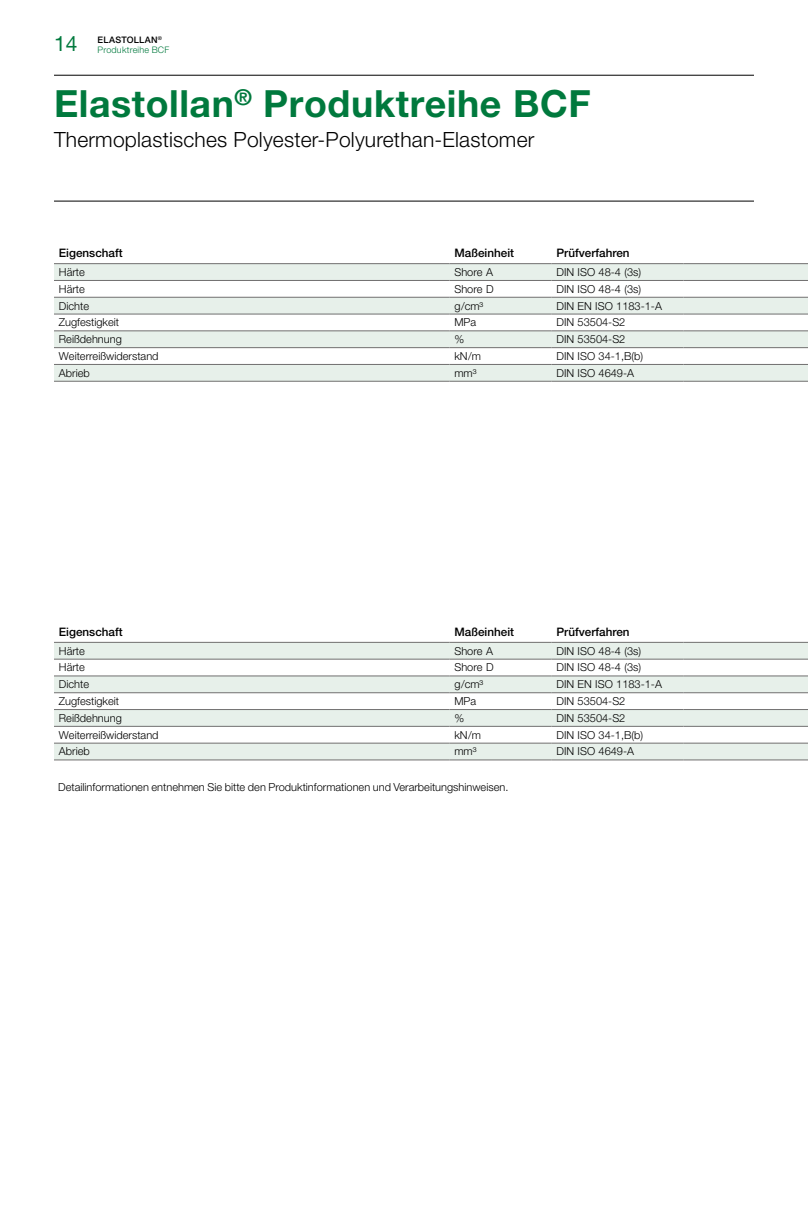
<style>
.page{position:relative;width:808px;height:1212px;background:#fff}
.page>*{position:absolute;margin:0;border:0;box-sizing:border-box;transform-origin:0 0}
.t1{font:700 37.5px "Helvetica Neue LT Pro";letter-spacing:.015em;color:#00793d}
.t2{font:300 21px "Helvetica Neue LT Pro";letter-spacing:.01em;color:#000}
.t3{font:21px "Helvetica Neue LT Pro";color:#00793d}
.t4{font:500 11.7px "Helvetica Neue LT Pro";color:#000}
.t5{font:300 10.95px "Helvetica Neue LT Pro";color:#000}
.t6{font:300 9px/10.5px "Helvetica Neue LT Pro";letter-spacing:.02em;color:#00793d}
.s1{font-weight:500;color:#000}
</style>
<div class="page">
<hr style="left:54px;top:75px;width:700px;height:1px;background:#000">
<hr style="left:54px;top:201px;width:700px;height:1px;background:#000">
<div style="left:54px;top:264px;width:754px;height:117px;background:#e7f0ea"></div>
<svg style="left:54px;top:281px;width:754px;height:83px"></svg>
<hr style="left:54px;top:263px;width:395px;height:1px;background:#706f6f">
<hr style="left:449px;top:263px;width:102px;height:1px;background:#706f6f">
<hr style="left:683px;top:263px;width:125px;height:1px;background:#706f6f">
<hr style="left:54px;top:280px;width:395px;height:1px;background:#706f6f">
<hr style="left:449px;top:280px;width:102px;height:1px;background:#706f6f">
<hr style="left:683px;top:280px;width:125px;height:1px;background:#706f6f">
<hr style="left:54px;top:297px;width:395px;height:1px;background:#706f6f">
<hr style="left:449px;top:297px;width:102px;height:1px;background:#706f6f">
<hr style="left:683px;top:297px;width:125px;height:1px;background:#706f6f">
<hr style="left:54px;top:314px;width:395px;height:1px;background:#706f6f">
<hr style="left:449px;top:314px;width:102px;height:1px;background:#706f6f">
<hr style="left:683px;top:314px;width:125px;height:1px;background:#706f6f">
<hr style="left:54px;top:331px;width:395px;height:1px;background:#706f6f">
<hr style="left:683px;top:331px;width:125px;height:1px;background:#706f6f">
<hr style="left:54px;top:364px;width:395px;height:1px;background:#706f6f">
<hr style="left:449px;top:364px;width:102px;height:1px;background:#706f6f">
<hr style="left:683px;top:364px;width:125px;height:1px;background:#706f6f">
<hr style="left:54px;top:347px;width:395px;height:1px;background:#706f6f">
<hr style="left:449px;top:347px;width:102px;height:1px;background:#706f6f">
<hr style="left:551px;top:347px;width:132px;height:1px;background:#706f6f">
<hr style="left:683px;top:347px;width:125px;height:1px;background:#706f6f">
<hr style="left:551px;top:263px;width:132px;height:1px;background:#706f6f">
<hr style="left:551px;top:280px;width:132px;height:1px;background:#706f6f">
<hr style="left:551px;top:297px;width:132px;height:1px;background:#706f6f">
<hr style="left:551px;top:314px;width:132px;height:1px;background:#706f6f">
<hr style="left:449px;top:331px;width:102px;height:1px;background:#706f6f">
<hr style="left:551px;top:331px;width:132px;height:1px;background:#706f6f">
<hr style="left:551px;top:364px;width:132px;height:1px;background:#706f6f">
<hr style="left:54px;top:381px;width:395px;height:1px;background:#706f6f">
<hr style="left:449px;top:381px;width:102px;height:1px;background:#706f6f">
<hr style="left:551px;top:381px;width:132px;height:1px;background:#706f6f">
<hr style="left:683px;top:381px;width:125px;height:1px;background:#706f6f">
<div style="left:54px;top:643px;width:754px;height:117px;background:#e7f0ea"></div>
<svg style="left:54px;top:660px;width:754px;height:83px"></svg>
<hr style="left:54px;top:642px;width:395px;height:1px;background:#706f6f">
<hr style="left:449px;top:642px;width:102px;height:1px;background:#706f6f">
<hr style="left:683px;top:642px;width:125px;height:1px;background:#706f6f">
<hr style="left:54px;top:659px;width:395px;height:1px;background:#706f6f">
<hr style="left:449px;top:659px;width:102px;height:1px;background:#706f6f">
<hr style="left:683px;top:659px;width:125px;height:1px;background:#706f6f">
<hr style="left:54px;top:676px;width:395px;height:1px;background:#706f6f">
<hr style="left:449px;top:676px;width:102px;height:1px;background:#706f6f">
<hr style="left:683px;top:676px;width:125px;height:1px;background:#706f6f">
<hr style="left:54px;top:692px;width:395px;height:1px;background:#706f6f">
<hr style="left:449px;top:692px;width:102px;height:1px;background:#706f6f">
<hr style="left:683px;top:692px;width:125px;height:1px;background:#706f6f">
<hr style="left:54px;top:709px;width:395px;height:1px;background:#706f6f">
<hr style="left:683px;top:709px;width:125px;height:1px;background:#706f6f">
<hr style="left:54px;top:743px;width:395px;height:1px;background:#706f6f">
<hr style="left:449px;top:743px;width:102px;height:1px;background:#706f6f">
<hr style="left:683px;top:743px;width:125px;height:1px;background:#706f6f">
<hr style="left:54px;top:726px;width:395px;height:1px;background:#706f6f">
<hr style="left:449px;top:726px;width:102px;height:1px;background:#706f6f">
<hr style="left:551px;top:726px;width:132px;height:1px;background:#706f6f">
<hr style="left:683px;top:726px;width:125px;height:1px;background:#706f6f">
<hr style="left:551px;top:642px;width:132px;height:1px;background:#706f6f">
<hr style="left:551px;top:659px;width:132px;height:1px;background:#706f6f">
<hr style="left:551px;top:676px;width:132px;height:1px;background:#706f6f">
<hr style="left:551px;top:692px;width:132px;height:1px;background:#706f6f">
<hr style="left:449px;top:709px;width:102px;height:1px;background:#706f6f">
<hr style="left:551px;top:709px;width:132px;height:1px;background:#706f6f">
<hr style="left:551px;top:743px;width:132px;height:1px;background:#706f6f">
<hr style="left:54px;top:760px;width:395px;height:1px;background:#706f6f">
<hr style="left:449px;top:760px;width:102px;height:1px;background:#706f6f">
<hr style="left:551px;top:760px;width:132px;height:1px;background:#706f6f">
<hr style="left:683px;top:760px;width:125px;height:1px;background:#706f6f">
<p class="t6" style="left:98px;top:34px;width:73px"><span class="s1">ELASTOLLAN</span><sup>®<br></sup>Produktreihe BCF</p>
<h2 class="t3" style="left:54px;top:31px;width:25px">14</h2>
<h1 class="t1" style="left:54px;top:80px;width:538px">Elastollan<sup>®</sup> Produktreihe BCF</h1>
<h2 class="t2" style="left:54px;top:127px;width:482px">Thermoplastisches Polyester-Polyurethan-Elastomer</h2>
<p class="t4" style="left:59px;top:246px;width:65px">Eigenschaft</p>
<p class="t4" style="left:454px;top:246px;width:61px">Maßeinheit</p>
<p class="t4" style="left:556px;top:246px;width:75px">Prüfverfahren</p>
<p class="t5" style="left:59px;top:265px;width:27px">Härte</p>
<p class="t5" style="left:454px;top:265px;width:40px">Shore A</p>
<p class="t5" style="left:556px;top:265px;width:86px">DIN ISO 48-4 (3s)</p>
<p class="t5" style="left:59px;top:282px;width:27px">Härte</p>
<p class="t5" style="left:454px;top:282px;width:41px">Shore D</p>
<p class="t5" style="left:556px;top:282px;width:86px">DIN ISO 48-4 (3s)</p>
<p class="t5" style="left:59px;top:299px;width:32px">Dichte</p>
<p class="t5" style="left:454px;top:299px;width:30px">g/cm³</p>
<p class="t5" style="left:556px;top:299px;width:107px">DIN EN ISO 1183-1-A</p>
<p class="t5" style="left:59px;top:316px;width:62px">Zugfestigkeit</p>
<p class="t5" style="left:454px;top:316px;width:23px">MPa</p>
<p class="t5" style="left:556px;top:316px;width:70px">DIN 53504-S2</p>
<p class="t5" style="left:59px;top:333px;width:64px">Reißdehnung</p>
<p class="t5" style="left:454px;top:333px;width:11px">%</p>
<p class="t5" style="left:556px;top:333px;width:70px">DIN 53504-S2</p>
<p class="t5" style="left:59px;top:349px;width:101px">Weiterreißwiderstand</p>
<p class="t5" style="left:454px;top:349px;width:28px">kN/m</p>
<p class="t5" style="left:556px;top:349px;width:88px">DIN ISO 34-1,B(b)</p>
<p class="t5" style="left:59px;top:366px;width:32px">Abrieb</p>
<p class="t5" style="left:454px;top:366px;width:24px">mm³</p>
<p class="t5" style="left:556px;top:366px;width:79px">DIN ISO 4649-A</p>
<p class="t4" style="left:59px;top:625px;width:65px">Eigenschaft</p>
<p class="t4" style="left:454px;top:625px;width:61px">Maßeinheit</p>
<p class="t4" style="left:556px;top:625px;width:75px">Prüfverfahren</p>
<p class="t5" style="left:59px;top:644px;width:27px">Härte</p>
<p class="t5" style="left:454px;top:644px;width:40px">Shore A</p>
<p class="t5" style="left:556px;top:644px;width:86px">DIN ISO 48-4 (3s)</p>
<p class="t5" style="left:59px;top:661px;width:27px">Härte</p>
<p class="t5" style="left:454px;top:661px;width:41px">Shore D</p>
<p class="t5" style="left:556px;top:661px;width:86px">DIN ISO 48-4 (3s)</p>
<p class="t5" style="left:59px;top:678px;width:32px">Dichte</p>
<p class="t5" style="left:454px;top:678px;width:30px">g/cm³</p>
<p class="t5" style="left:556px;top:678px;width:107px">DIN EN ISO 1183-1-A</p>
<p class="t5" style="left:59px;top:694px;width:62px">Zugfestigkeit</p>
<p class="t5" style="left:454px;top:694px;width:23px">MPa</p>
<p class="t5" style="left:556px;top:694px;width:70px">DIN 53504-S2</p>
<p class="t5" style="left:59px;top:711px;width:64px">Reißdehnung</p>
<p class="t5" style="left:454px;top:711px;width:11px">%</p>
<p class="t5" style="left:556px;top:711px;width:70px">DIN 53504-S2</p>
<p class="t5" style="left:59px;top:728px;width:101px">Weiterreißwiderstand</p>
<p class="t5" style="left:454px;top:728px;width:28px">kN/m</p>
<p class="t5" style="left:556px;top:728px;width:88px">DIN ISO 34-1,B(b)</p>
<p class="t5" style="left:59px;top:745px;width:32px">Abrieb</p>
<p class="t5" style="left:454px;top:745px;width:24px">mm³</p>
<p class="t5" style="left:556px;top:745px;width:79px">DIN ISO 4649-A</p>
<p class="t5" style="left:58px;top:780px;width:452px">Detailinformationen entnehmen Sie bitte den Produktinformationen und Verarbeitungshinweisen.</p>
</div>
